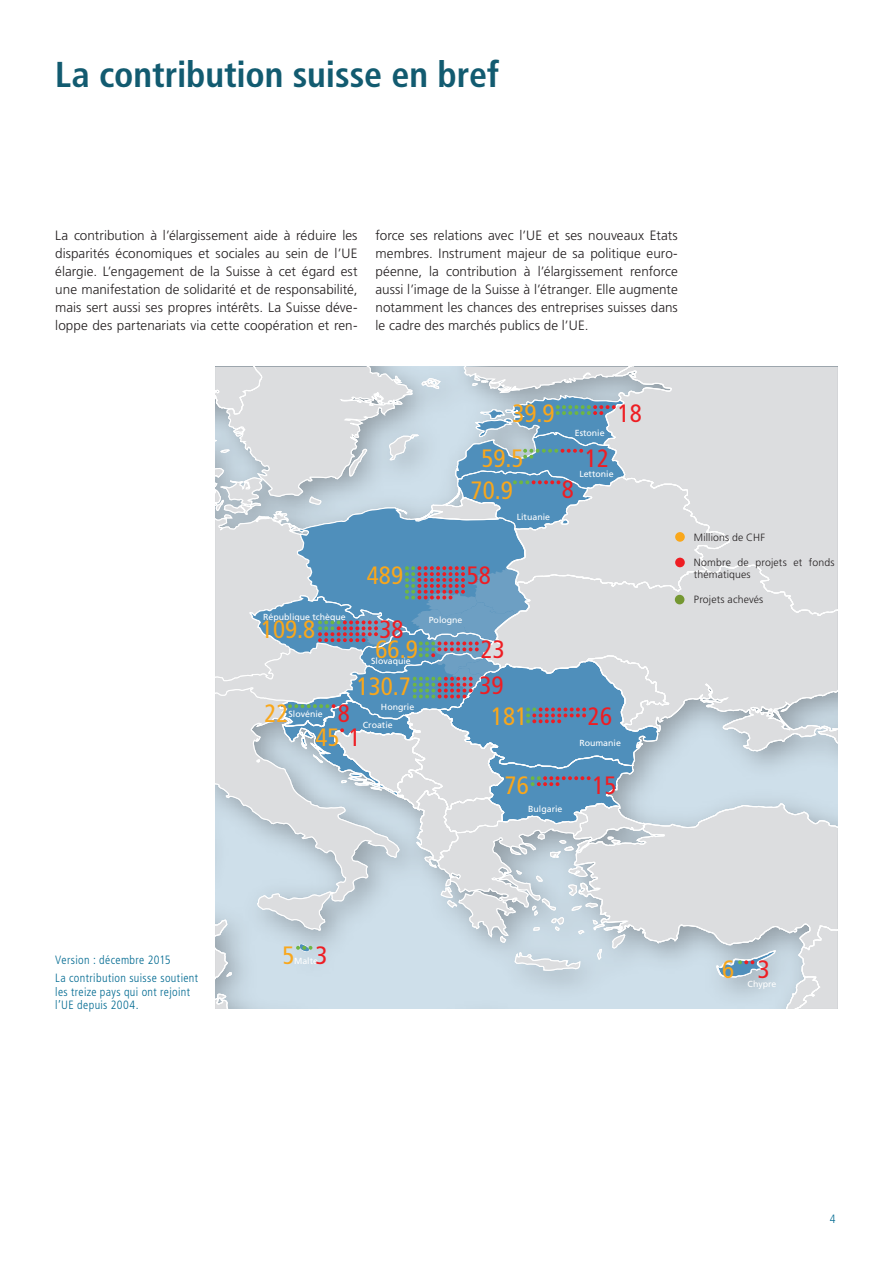
<style>
.page{position:relative;width:893px;height:1263px;background:#fff}
.page>*{position:absolute;margin:0;border:0;box-sizing:border-box;transform-origin:0 0}
._2_Kapitel_CondBold{font:700 condensed 36px "Frutiger LT Pro";letter-spacing:-.005em;color:#125b70}
.t1{font:condensed 25.05px "Frutiger LT Pro";color:#f9a71b}
.t2{font:condensed 25.05px "Frutiger LT Pro";color:#ee1d23}
._4_Lauftext_9pt{font:300 13.5px/18px "Frutiger LT Pro";letter-spacing:.005em;color:#231f20;text-align:justify}
._5_Legende{font:300 condensed 12px/13.5px "Frutiger LT Pro";letter-spacing:.03em;color:#006a91}
._4_Lauftext_9pt-2{font:300 10.5px/12px "Frutiger LT Pro";letter-spacing:.01em;color:#231f20}
.t3{font:8.85px "Frutiger LT Pro";color:#fff}
.s1{color:#ee1d23}
</style>
<div class="page">
<svg style="left:215px;top:367px;width:623px;height:642px;background:#bdcdd8"></svg>
<div style="left:675px;top:532px;width:10px;height:10px;background:#f9a71b;border-radius:50%"></div>
<div style="left:675px;top:558px;width:10px;height:9px;background:#ee1d23;border-radius:50%"></div>
<div style="left:675px;top:595px;width:9px;height:9px;background:#749731;border-radius:50%"></div>
<p class="_2_Kapitel_CondBold" style="left:55px;top:53px;width:445px">La contribution suisse en bref</p>
<p class="_4_Lauftext_9pt" style="left:55px;top:226px;width:304px">La contribution à l’élargissement aide à réduire les disparités économiques et sociales au sein de l’UE élargie. L’engagement de la Suisse à cet égard est une manifestation de solidarité et de responsabilité, mais sert aussi ses propres intérêts. La Suisse déve&shy;loppe des partenariats via cette coopération et ren-</p>
<p class="_4_Lauftext_9pt" style="left:376px;top:226px;width:304px">force ses relations avec l’UE et ses nouveaux Etats membres. Instrument majeur de sa politique euro&shy;péenne, la contribution à l’élargissement renforce aussi l’image de la Suisse à l’étranger. Elle augmente notamment les chances des entreprises suisses dans le cadre des marchés publics de l’UE.</p>
<p class="t1" style="left:512px;top:399px;width:44px">39.9</p>
<p class="t2" style="left:618px;top:399px;width:26px">18</p>
<p class="t1" style="left:481px;top:443px;width:44px">59.5</p>
<p class="t2" style="left:585px;top:443px;width:26px">12</p>
<p class="t3" style="left:575px;top:428px;width:31px">Estonie</p>
<p class="t3" style="left:579px;top:469px;width:36px">Lettonie</p>
<p class="t1" style="left:471px;top:476px;width:44px">70.9</p>
<p class="t2" style="left:562px;top:475px;width:14px">8</p>
<p class="t3" style="left:517px;top:511px;width:35px">Lituanie</p>
<p class="t1" style="left:367px;top:561px;width:38px">489</p>
<p class="t2" style="left:467px;top:561px;width:26px">58</p>
<p class="t3" style="left:263px;top:612px;width:84px">République tchèque</p>
<p class="t1" style="left:261px;top:615px;width:56px">109.8</p>
<p class="t2" style="left:380px;top:615px;width:26px">38</p>
<p class="t3" style="left:429px;top:614px;width:35px">Pologne</p>
<p class="t1" style="left:376px;top:635px;width:44px">66.9</p>
<p class="t2" style="left:481px;top:635px;width:26px">23</p>
<p class="t1" style="left:357px;top:671px;width:56px">130.7</p>
<p class="t2" style="left:479px;top:671px;width:26px">39</p>
<p class="t3" style="left:371px;top:656px;width:41px">Slovaquie</p>
<p class="t3" style="left:381px;top:701px;width:35px">Hongrie</p>
<p class="t1" style="left:264px;top:698px;width:26px">22</p>
<p class="t2" style="left:338px;top:698px;width:14px">8</p>
<p class="t3" style="left:289px;top:708px;width:36px">Slovénie</p>
<p class="t3" style="left:363px;top:720px;width:31px">Croatie</p>
<p class="t1" style="left:316px;top:723px;width:47px">45 <span class="s1">1</span></p>
<p class="t1" style="left:491px;top:702px;width:38px">181</p>
<p class="t2" style="left:588px;top:702px;width:26px">26</p>
<p class="t3" style="left:579px;top:737px;width:43px">Roumanie</p>
<p class="t1" style="left:505px;top:771px;width:26px">76</p>
<p class="t2" style="left:592px;top:771px;width:26px">15</p>
<p class="t3" style="left:528px;top:804px;width:36px">Bulgarie</p>
<p class="_4_Lauftext_9pt-2" style="left:694px;top:532px;width:73px">Millions de CHF</p>
<p class="_4_Lauftext_9pt-2" style="left:694px;top:557px;width:142px">Nombre de projets et fonds thématiques</p>
<p class="_4_Lauftext_9pt-2" style="left:694px;top:593px;width:71px">Projets achevés</p>
<p class="_5_Legende" style="left:55px;top:954px;width:117px">Version : décembre 2015</p>
<p class="_5_Legende" style="left:55px;top:971px;width:144px">La contribution suisse soutient les treize pays qui ont rejoint l’UE depuis 2004.</p>
<p class="t1" style="left:282px;top:940px;width:46px">5 <span class="s1">3</span></p>
<p class="t3" style="left:294px;top:956px;width:25px">Malte</p>
<p class="t1" style="left:722px;top:955px;width:49px">6 <span class="s1">3</span></p>
<p class="t3" style="left:748px;top:978px;width:30px">Chypre</p>
<p class="_5_Legende" style="left:830px;top:1212px;width:7px">4</p>
</div>
